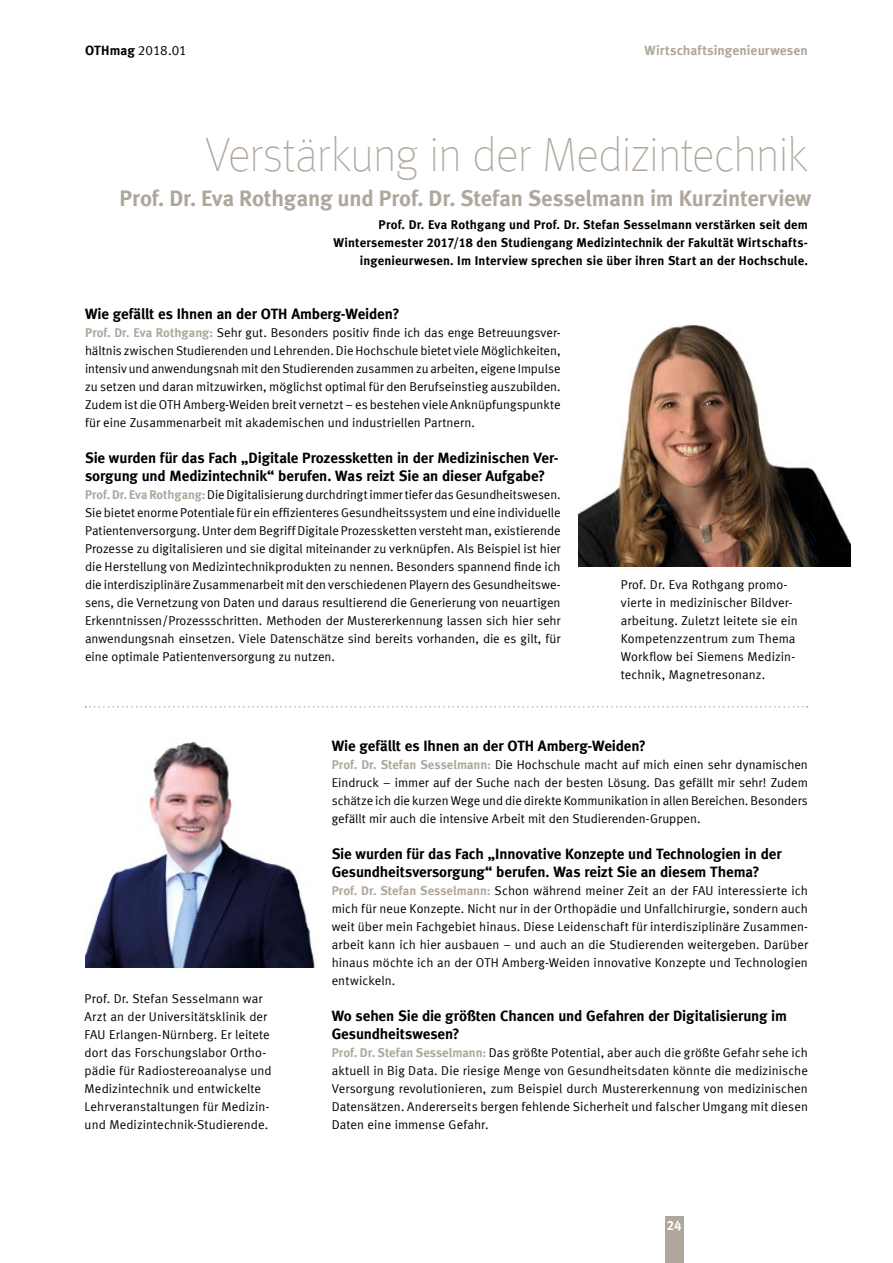
<style>
.page{position:relative;width:893px;height:1263px;background:#fff}
.page>*{position:absolute;margin:0;border:0;box-sizing:border-box;transform-origin:0 0}
.Headline_grau{font:100 48px "Meta Offc";letter-spacing:-.015em;color:#b0a79c}
.Subline_grau{font:22.5px "Meta Bold LF";letter-spacing:-.005em;color:#b0a79c}
.Fließtext{font:15px/18px "Meta Bold LF";letter-spacing:-.01em;color:#000}
.t1{font:13.5px "Meta Bold LF";letter-spacing:.01em;color:#b0a79c}
.t2{font:13.5px "Meta Normal LF";letter-spacing:-.005em;color:#000}
.t3{font:13.5px "Meta Bold LF";color:#fff}
.Fließtext-2{font:12.75px/18px "Meta Normal LF";letter-spacing:.005em;color:#000;text-align:justify}
.Lead{font:12.75px/18px "Meta Bold LF";letter-spacing:.015em;color:#000;text-align:right}
.s1{font-family:"Meta Bold LF"}
.s2{font-family:"Meta Bold LF";color:#b0a79c}
</style>
<div class="page">
<div style="left:665px;top:1216px;width:18px;height:47px;background:#b0a79c"></div>
<img style="left:85px;top:741px;width:230px;height:226px">
<img style="left:578px;top:324px;width:272px;height:242px">
<svg style="left:85px;top:706px;width:723px;height:1px"></svg>
<p class="t2" style="left:85px;top:43px;width:103px"><span class="s1">OTHmag</span> 2018.01</p>
<p class="t1" style="left:644px;top:42px;width:165px">Wirtschaftsingenieurwesen</p>
<h1 class="Headline_grau" style="left:205px;top:127px;width:604px">Verstärkung in der Medizintechnik</h1>
<p class="Subline_grau" style="left:120px;top:184px;width:693px">Prof. Dr. Eva Rothgang und Prof. Dr. Stefan Sesselmann im Kurzinterview</p>
<p class="Lead" style="left:334px;top:215px;width:476px">Prof. Dr. Eva Rothgang und Prof. Dr. Stefan Sesselmann verstärken seit dem<br>Wintersemester 2017/18 den Studiengang Medizintechnik der Fakultät Wirtschafts&shy;ingenieurwesen. Im Interview sprechen sie über ihren Start an der Hochschule.</p>
<p class="Fließtext" style="left:85px;top:305px;width:316px">Wie gefällt es Ihnen an der OTH Amberg-Weiden?</p>
<p class="Fließtext-2" style="left:85px;top:323px;width:477px"><span class="s2">Prof. Dr. Eva Rothgang:</span> Sehr gut. Besonders positiv finde ich das enge Betreuungsver&shy;hältnis zwischen Studierenden und Lehrenden. Die Hochschule bietet viele Möglichkeiten, intensiv und anwendungsnah mit den Studierenden zusammen zu arbeiten, eigene Impulse zu setzen und daran mitzuwirken, möglichst optimal für den Berufseinstieg auszubilden.<br>Zudem ist die OTH Amberg-Weiden breit vernetzt – es bestehen viele Anknüpfungspunkte für eine Zusammenarbeit mit akademischen und industriellen Partnern.</p>
<p class="Fließtext" style="left:85px;top:449px;width:475px">Sie wurden für das Fach „Digitale Prozessketten in der Medizinischen Ver&shy;sorgung und Medizintechnik“ berufen. Was reizt Sie an dieser Aufgabe?</p>
<p class="Fließtext-2" style="left:85px;top:485px;width:477px"><span class="s2">Prof. Dr. Eva Rothgang:</span> Die Digitalisierung durchdringt immer tiefer das Gesundheitswesen.<br>Sie bietet enorme Potentiale für ein effizienteres Gesundheitssystem und eine individuelle Patientenversorgung. Unter dem Begriff Digitale Prozessketten versteht man, existierende Prozesse zu digitalisieren und sie digital miteinander zu verknüpfen. Als Beispiel ist hier die Herstellung von Medizintechnikprodukten zu nennen. Besonders spannend finde ich die interdisziplinäre Zusammenarbeit mit den verschiedenen Playern des Gesundheitswe&shy;sens, die Vernetzung von Daten und daraus resultierend die Generierung von neuartigen Erkenntnissen/Prozessschritten. Methoden der Mustererkennung lassen sich hier sehr anwendungsnah einsetzen. Viele Datenschätze sind bereits vorhanden, die es gilt, für eine optimale Patientenversorgung zu nutzen.</p>
<p class="Fließtext-2" style="left:621px;top:575px;width:179px;text-align:left">Prof. Dr. Eva Rothgang promo&shy;vierte in medizinischer Bildver&shy;arbeitung. Zuletzt leitete sie ein<br>Kompetenzzentrum zum Thema<br>Workflow bei Siemens Medizin&shy;technik, Magnetresonanz.</p>
<p class="Fließtext-2" style="left:85px;top:989px;width:189px;text-align:left">Prof. Dr. Stefan Sesselmann war Arzt an der Universitätsklinik der FAU Erlangen-Nürnberg. Er leitete dort das Forschungslabor Ortho&shy;pädie für Radiostereoanalyse und Medizintechnik und entwickelte Lehrveranstaltungen für Medizin&shy;und Medizintechnik-Studierende.</p>
<p class="Fließtext" style="left:332px;top:737px;width:316px">Wie gefällt es Ihnen an der OTH Amberg-Weiden?</p>
<p class="Fließtext-2" style="left:332px;top:755px;width:478px"><span class="s2">Prof. Dr. Stefan Sesselmann:</span> Die Hochschule macht auf mich einen sehr dynamischen Eindruck – immer auf der Suche nach der besten Lösung. Das gefällt mir sehr! Zudem schätze ich die kurzen Wege und die direkte Kommunikation in allen Bereichen. Besonders gefällt mir auch die intensive Arbeit mit den Studierenden-Gruppen.</p>
<p class="Fließtext" style="left:332px;top:845px;width:451px">Sie wurden für das Fach „Innovative Konzepte und Technologien in der<br>Gesundheitsversorgung“ berufen. Was reizt Sie an diesem Thema?</p>
<p class="Fließtext-2" style="left:332px;top:881px;width:478px"><span class="s2">Prof. Dr. Stefan Sesselmann:</span> Schon während meiner Zeit an der FAU interessierte ich mich für neue Konzepte. Nicht nur in der Orthopädie und Unfallchirurgie, sondern auch weit über mein Fachgebiet hinaus. Diese Leidenschaft für interdisziplinäre Zusammen&shy;arbeit kann ich hier ausbauen – und auch an die Studierenden weitergeben. Darüber hinaus möchte ich an der OTH Amberg-Weiden innovative Konzepte und Technologien entwickeln.</p>
<p class="Fließtext" style="left:332px;top:1007px;width:457px">Wo sehen Sie die größten Chancen und Gefahren der Digitalisierung im<br>Gesundheitswesen?</p>
<p class="Fließtext-2" style="left:332px;top:1043px;width:478px"><span class="s2">Prof. Dr. Stefan Sesselmann:</span> Das größte Potential, aber auch die größte Gefahr sehe ich aktuell in Big Data. Die riesige Menge von Gesundheitsdaten könnte die medizinische Versorgung revolutionieren, zum Beispiel durch Mustererkennung von medizinischen Datensätzen. Andererseits bergen fehlende Sicherheit und falscher Umgang mit diesen Daten eine immense Gefahr.</p>
<p class="t3" style="left:667px;top:1218px;width:17px">24</p>
</div>
